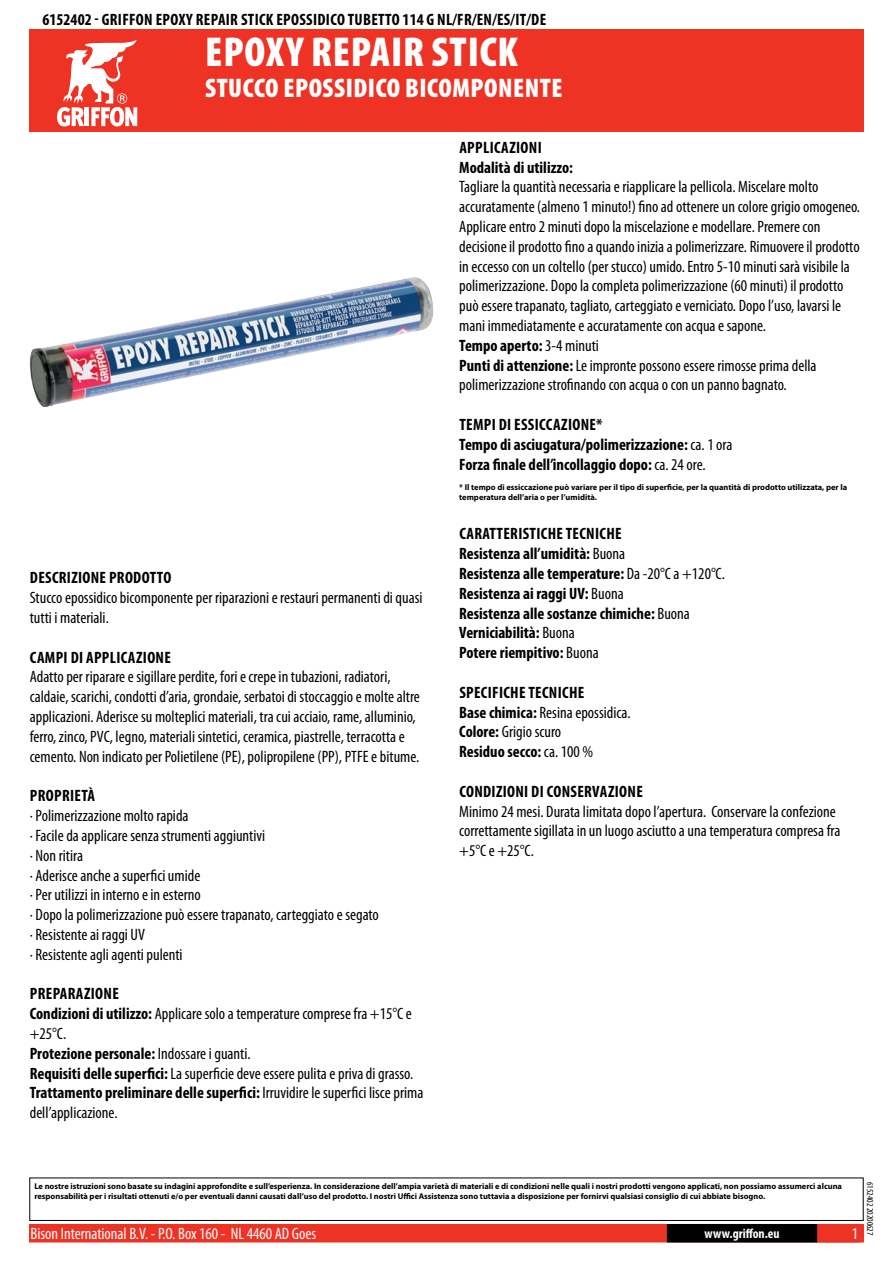
<style>
.page{position:relative;width:893px;height:1263px;background:#fff}
.page>*{position:absolute;margin:0;border:0;box-sizing:border-box;transform-origin:0 0}
.t1{font:900 condensed 42px "Myriad Pro";letter-spacing:.02em;color:#fff}
.t2{font:900 condensed 27px "Myriad Pro";letter-spacing:.02em;color:#fff}
.t3{font:condensed 16.5px/19.8px "Myriad Pro";color:#000}
.t4{font:700 condensed 16.5px/19.8px "Myriad Pro";color:#000}
.t5{font:700 condensed 16.5px/19.8px "Myriad Pro";letter-spacing:.02em;color:#000}
.t6{font:condensed 16.5px "Myriad Pro";color:#fff}
.t7{font:700 condensed 13.5px "Myriad Pro";letter-spacing:.015em;color:#fff}
.t8{font:condensed 9px "Myriad Pro";color:#000}
.t9{font:700 8.4px/10.1px "Myriad Pro";color:#000}
.s1{font-weight:700}
.s2{font-weight:400}
</style>
<div class="page">
<div style="left:30px;top:1225px;width:833px;height:17px;background:#ee3224"></div>
<div style="left:29px;top:1224px;width:835px;height:18px;border:2px solid #ee3224"></div>
<div style="left:816px;top:1224px;width:44px;height:18px;border:2px solid #ee3224"></div>
<div style="left:668px;top:1225px;width:148px;height:17px;background:#000"></div>
<div style="left:667px;top:1224px;width:150px;height:18px;border:2px solid #000"></div>
<div style="left:29px;top:1177px;width:835px;height:44px;border:1px solid #000"></div>
<div style="left:30px;top:30px;width:834px;height:102px;background:#ee3224"></div>
<svg style="left:57px;top:39px;width:80px;height:87px"></svg>
<img style="left:30px;top:277px;width:403px;height:130px">
<p class="t5" style="left:43px;top:9px;width:505px">6152402 - Griffon Epoxy Repair Stick Epossidico Tubetto 114 g NL/FR/EN/ES/IT/DE</p>
<h1 class="t1" style="left:205px;top:25px;width:314px">EPOXY REPAIR STICK</h1>
<h2 class="t2" style="left:205px;top:70px;width:359px">STUCCO EPOSSIDICO BICOMPONENTE</h2>
<p class="t5" style="left:30px;top:568px;width:143px">Descrizione prodotto</p>
<p class="t3" style="left:30px;top:588px;width:394px">Stucco epossidico bicomponente per riparazioni e restauri permanenti di quasi tutti i materiali.</p>
<p class="t5" style="left:30px;top:647px;width:141px">Campi di applicazione</p>
<p class="t3" style="left:30px;top:667px;width:392px">Adatto per riparare e sigillare perdite, fori e crepe in tubazioni, radiatori, caldaie, scarichi, condotti d’aria, grondaie, serbatoi di stoccaggio e molte altre applicazioni. Aderisce su molteplici materiali, tra cui acciaio, rame, alluminio, ferro, zinco, PVC, legno, materiali sintetici, ceramica, piastrelle, terracotta e cemento. Non indicato per Polietilene (PE), polipropilene (PP), PTFE e bitume.</p>
<p class="t5" style="left:30px;top:785px;width:67px">Proprietà</p>
<p class="t3" style="left:30px;top:805px;width:351px">· Polimerizzazione molto rapida<br>· Facile da applicare senza strumenti aggiuntivi<br>· Non ritira<br>· Aderisce anche a superfici umide<br>· Per utilizzi in interno e in esterno<br>· Dopo la polimerizzazione può essere trapanato, carteggiato e segato · Resistente ai raggi UV<br>· Resistente agli agenti pulenti</p>
<p class="t3" style="left:30px;top:984px;width:395px"><span class="s1">Preparazione<br>Condizioni di utilizzo:</span> Applicare solo a temperature comprese fra +15°C e +25°C.<br><span class="s1">Protezione personale:</span> Indossare i guanti.<br><span class="s1">Requisiti delle superfici:</span> La superficie deve essere pulita e priva di grasso.<br><span class="s1">Trattamento preliminare delle superfici:</span> Irruvidire le superfici lisce prima dell’applicazione.</p>
<p class="t5" style="left:459px;top:137px;width:115px">Applicazioni<br>Modalità di utilizzo:</p>
<p class="t3" style="left:459px;top:177px;width:402px">Tagliare la quantità necessaria e riapplicare la pellicola. Miscelare molto accuratamente (almeno 1 minuto!) fino ad ottenere un colore grigio omogeneo.<br>Applicare entro 2 minuti dopo la miscelazione e modellare. Premere con decisione il prodotto fino a quando inizia a polimerizzare. Rimuovere il prodotto in eccesso con un coltello (per stucco) umido. Entro 5-10 minuti sarà visibile la polimerizzazione. Dopo la completa polimerizzazione (60 minuti) il prodotto può essere trapanato, tagliato, carteggiato e verniciato. Dopo l’uso, lavarsi le mani immediatamente e accuratamente con acqua e sapone.<br><span class="s1">Tempo aperto:</span> 3-4 minuti<br><span class="s1">Punti di attenzione:</span> Le impronte possono essere rimosse prima della polimerizzazione strofinando con acqua o con un panno bagnato.</p>
<p class="t4" style="left:459px;top:414px;width:275px">Tempi di essiccazione*<br>Tempo di asciugatura/polimerizzazione: <span class="s2">ca. 1 ora<br></span>Forza finale dell’incollaggio dopo: <span class="s2">ca. 24 ore.</span></p>
<p class="t9" style="left:459px;top:482px;width:389px">* Il tempo di essiccazione può variare per il tipo di superficie, per la quantità di prodotto utilizzata, per la temperatura dell’aria o per l’umidità.</p>
<p class="t4" style="left:459px;top:524px;width:267px">Caratteristiche Tecniche<br>Resistenza all’umidità: <span class="s2">Buona<br></span>Resistenza alle temperature: <span class="s2">Da -20°C a +120°C.<br></span>Resistenza ai raggi UV: <span class="s2">Buona<br></span>Resistenza alle sostanze chimiche: <span class="s2">Buona<br></span>Verniciabilità: <span class="s2">Buona<br></span>Potere riempitivo: <span class="s2">Buona</span></p>
<p class="t5" style="left:459px;top:682px;width:173px">Specifiche tecniche<br>Base chimica: <span class="s2">Resina epossidica.<br></span>Colore: <span class="s2">Grigio scuro<br></span>Residuo secco: <span class="s2">ca. 100 %</span></p>
<p class="t5" style="left:459px;top:781px;width:183px">Condizioni di conservazione</p>
<p class="t3" style="left:459px;top:801px;width:383px">Minimo 24 mesi. Durata limitata dopo l’apertura. Conservare la confezione correttamente sigillata in un luogo asciutto a una temperatura compresa fra +5°C e +25°C.</p>
<p class="t9" style="left:34px;top:1181px;width:809px">Le nostre istruzioni sono basate su indagini approfondite e sull’esperienza. In considerazione dell’ampia varietà di materiali e di condizioni nelle quali i nostri prodotti vengono applicati, non possiamo assumerci alcuna responsabilità per i risultati ottenuti e/o per eventuali danni causati dall’uso del prodotto. I nostri Uffici Assistenza sono tuttavia a disposizione per fornirvi qualsiasi consiglio di cui abbiate bisogno.</p>
<p class="t6" style="left:31px;top:1224px;width:287px">Bison International B.V. - P.O. Box 160 - NL 4460 AD Goes</p>
<p class="t7" style="left:704px;top:1225px;width:77px">www.griffon.eu</p>
<p class="t6" style="left:852px;top:1224px;width:8px">1</p>
<p class="t8" style="left:875px;top:1182px;width:55px;rotate:90deg">6152402 20200627</p>
</div>
